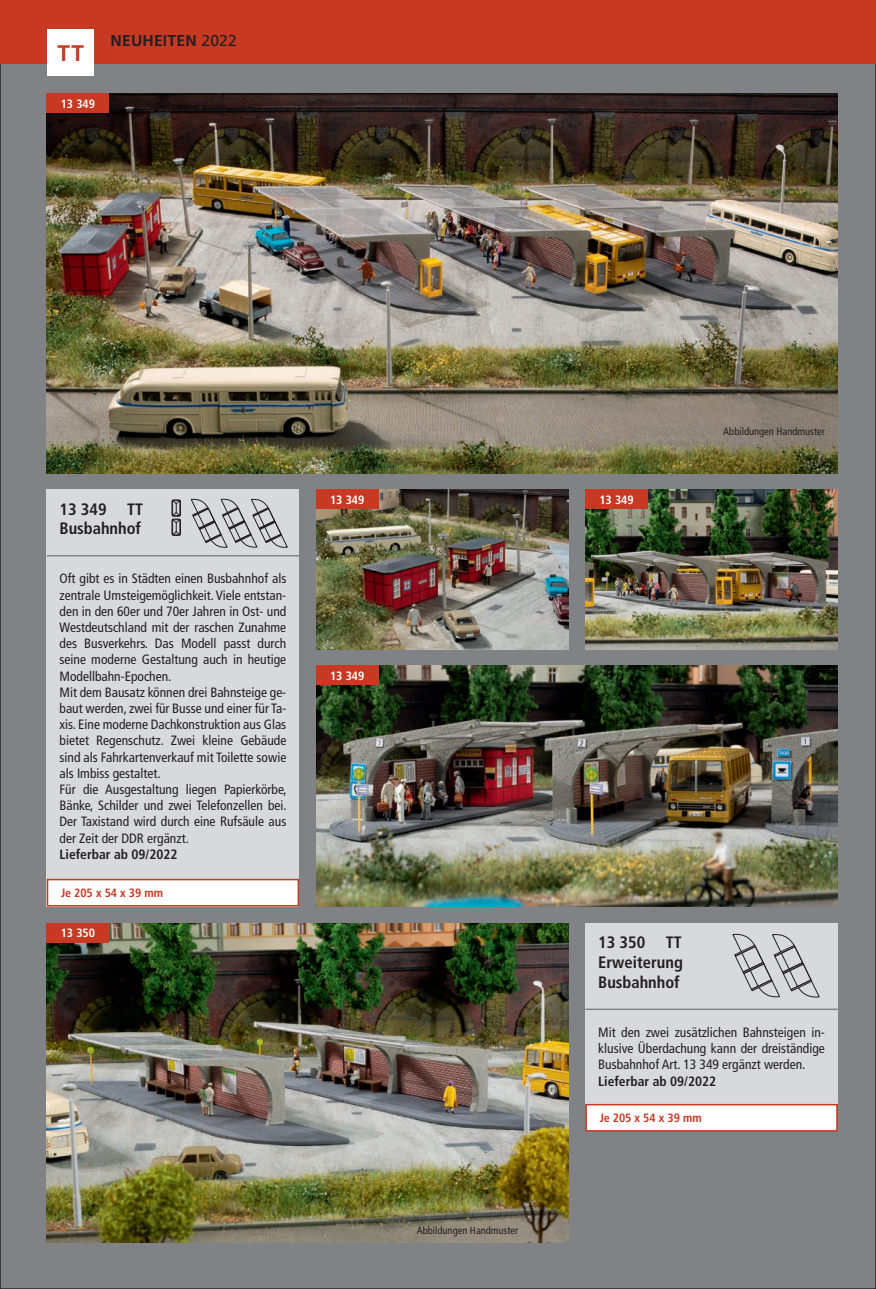
<style>
.page{position:relative;width:876px;height:1289px;background:#fff}
.page>*{position:absolute;margin:0;border:0;box-sizing:border-box;transform-origin:0 0}
.t1{font:700 22.5px "Frutiger LT Com";color:#c73922}
.t2{font:700 condensed 16.5px/19.8px "Frutiger LT Com";color:#231f20}
.t3{font:700 15.75px "Frutiger LT Com";letter-spacing:.01em;color:#231f20}
.t4{font:condensed 13.5px/16.2px "Frutiger LT Com";color:#231f20}
.t5{font:700 condensed 13.5px "Frutiger LT Com";color:#231f20}
.t6{font:700 condensed 12px "Frutiger LT Com";color:#c73922}
.t7{font:700 condensed 12px "Frutiger LT Com";color:#fff}
.t8{font:condensed 10.5px "Frutiger LT Com";color:#231f20}
.s1{font-weight:400}
</style>
<div class="page">
<div style="left:0;top:0;width:876px;height:1288px;background:#808285"></div>
<div style="left:0;top:0;width:876px;height:64px;background:#c73922"></div>
<div style="left:47px;top:29px;width:47px;height:47px;background:#fff"></div>
<img style="left:47px;top:94px;width:791px;height:379px">
<div style="left:47px;top:94px;width:62px;height:19px;background:#c73922"></div>
<img style="left:47px;top:923px;width:521px;height:318px">
<div style="left:47px;top:923px;width:62px;height:19px;background:#c73922"></div>
<img style="left:316px;top:665px;width:522px;height:241px">
<img style="left:316px;top:489px;width:252px;height:160px">
<img style="left:585px;top:489px;width:253px;height:160px">
<div style="left:316px;top:489px;width:62px;height:20px;background:#c73922"></div>
<div style="left:585px;top:489px;width:63px;height:20px;background:#c73922"></div>
<div style="left:316px;top:665px;width:62px;height:20px;background:#c73922"></div>
<div style="left:47px;top:489px;width:252px;height:417px;background:#d8d9db"></div>
<hr style="left:47px;top:555px;width:252px;height:1px;background:#808285">
<div style="left:48px;top:879px;width:250px;height:26px;background:#fff"></div>
<div style="left:47px;top:878px;width:252px;height:28px;border:2px solid #c73922"></div>
<div style="left:585px;top:923px;width:253px;height:180px;background:#d8d9db"></div>
<hr style="left:585px;top:1008px;width:253px;height:2px;background:#808285">
<div style="left:586px;top:1104px;width:251px;height:26px;background:#fff"></div>
<div style="left:585px;top:1103px;width:253px;height:28px;border:2px solid #c73922"></div>
<div style="left:172px;top:519px;width:9px;height:16px;border:1px solid #231f20;border-radius:2px"></div>
<div style="left:172px;top:500px;width:9px;height:16px;border:1px solid #231f20;border-radius:2px"></div>
<svg style="left:172px;top:500px;width:8px;height:35px"></svg>
<svg style="left:191px;top:498px;width:96px;height:50px"></svg>
<svg style="left:733px;top:933px;width:86px;height:64px"></svg>
<h1 class="t1" style="left:57px;top:40px;width:28px">TT</h1>
<p class="t7" style="left:61px;top:97px;width:36px">13 349</p>
<p class="t3" style="left:111px;top:32px;width:128px">NEUHEITEN <span class="s1">2022</span></p>
<p class="t2" style="left:60px;top:499px;width:85px">13 349 TT<br>Busbahnhof</p>
<p class="t4" style="left:60px;top:570px;width:229px">Oft gibt es in Städten einen Busbahnhof als zentrale Umsteigemöglichkeit. Viele entstan&shy;den in den 60er und 70er Jahren in Ost- und Westdeutschland mit der raschen Zunahme des Busverkehrs. Das Modell passt durch seine moderne Gestaltung auch in heutige Modellbahn-Epochen.<br>Mit dem Bausatz können drei Bahnsteige ge&shy;baut werden, zwei für Busse und einer für Ta&shy;xis. Eine moderne Dachkonstruktion aus Glas bietet Regenschutz. Zwei kleine Gebäude sind als Fahrkartenverkauf mit Toilette sowie als Imbiss gestaltet.<br>Für die Ausgestaltung liegen Papierkörbe, Bänke, Schilder und zwei Telefonzellen bei.<br>Der Taxistand wird durch eine Rufsäule aus der Zeit der DDR ergänzt.</p>
<p class="t5" style="left:60px;top:846px;width:119px">Lieferbar ab 09/2022</p>
<p class="t6" style="left:61px;top:885px;width:104px">Je 205 x 54 x 39 mm</p>
<p class="t7" style="left:61px;top:926px;width:36px">13 350</p>
<p class="t7" style="left:330px;top:492px;width:36px">13 349</p>
<p class="t7" style="left:599px;top:492px;width:36px">13 349</p>
<p class="t7" style="left:330px;top:668px;width:36px">13 349</p>
<p class="t8" style="left:723px;top:425px;width:103px">Abbildungen Handmuster</p>
<p class="t8" style="left:417px;top:1224px;width:103px">Abbildungen Handmuster</p>
<p class="t2" style="left:598px;top:932px;width:86px;text-align:justify">13 350 TT Erweiterung Busbahnhof</p>
<p class="t4" style="left:598px;top:1024px;width:228px;text-align:justify">Mit den zwei zusätzlichen Bahnsteigen in&shy;klusive Überdachung kann der dreiständige Busbahnhof Art. 13 349 ergänzt werden.</p>
<p class="t5" style="left:598px;top:1072px;width:119px">Lieferbar ab 09/2022</p>
<p class="t6" style="left:600px;top:1110px;width:104px">Je 205 x 54 x 39 mm</p>
</div>
